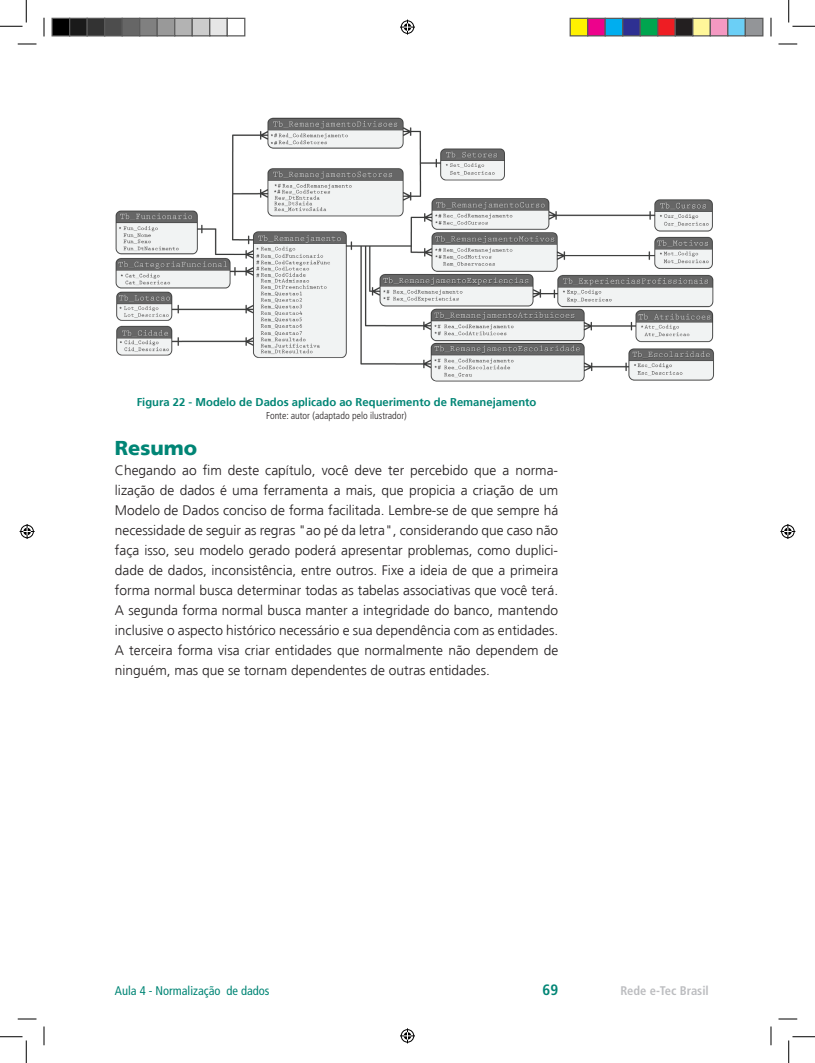
<style>
.page{position:relative;width:815px;height:1063px;background:#fff}
.page>*{position:absolute;margin:0;border:0;box-sizing:border-box;transform-origin:0 0}
.t1{font:900 20px "Frutiger LT Std";color:#008575}
.t2{font:700 condensed 15px "Frutiger LT Std";color:#008575}
.t3{font:300 13.75px/20px "Frutiger LT Std";color:#231f20;text-align:justify}
.t4{font:condensed 12.5px "Frutiger LT Std";color:#008575}
.t5{font:700 condensed 12.5px "Frutiger LT Std";color:#bcbdc0}
.t6{font:700 11.25px "Frutiger LT Std";color:#008575}
.t7{font:300 condensed 10px "Frutiger LT Std";color:#231f20}
</style>
<div class="page">
<img style="left:115px;top:117px;width:599px;height:265px">
<svg style="left:18px;top:43px;width:18px;height:2px"></svg>
<svg style="left:778px;top:43px;width:19px;height:2px"></svg>
<svg style="left:18px;top:1018px;width:18px;height:1px"></svg>
<svg style="left:778px;top:1018px;width:19px;height:1px"></svg>
<svg style="left:43px;top:18px;width:2px;height:18px"></svg>
<svg style="left:43px;top:1026px;width:2px;height:19px"></svg>
<svg style="left:770px;top:18px;width:1px;height:18px"></svg>
<svg style="left:770px;top:1026px;width:1px;height:19px"></svg>
<svg style="left:0;top:0;width:27px;height:27px"></svg>
<svg style="left:0;top:1036px;width:27px;height:26px"></svg>
<svg style="left:788px;top:0;width:26px;height:27px"></svg>
<svg style="left:788px;top:1036px;width:26px;height:26px"></svg>
<svg style="left:400px;top:20px;width:15px;height:15px"></svg>
<svg style="left:400px;top:1028px;width:15px;height:15px"></svg>
<svg style="left:20px;top:524px;width:15px;height:15px"></svg>
<svg style="left:780px;top:524px;width:15px;height:15px"></svg>
<div style="left:52px;top:18px;width:18px;height:18px;background:#000"></div>
<div style="left:51px;top:18px;width:19px;height:18px;border:1px solid #595959"></div>
<div style="left:70px;top:18px;width:17px;height:18px;background:#1a1a1a"></div>
<div style="left:69px;top:18px;width:19px;height:18px;border:1px solid #595959"></div>
<div style="left:87px;top:18px;width:18px;height:18px;background:#333"></div>
<div style="left:86px;top:18px;width:19px;height:18px;border:1px solid #595959"></div>
<div style="left:105px;top:18px;width:17px;height:18px;background:#4d4d4d"></div>
<div style="left:104px;top:18px;width:19px;height:18px;border:1px solid #595959"></div>
<div style="left:122px;top:18px;width:18px;height:18px;background:#666"></div>
<div style="left:121px;top:18px;width:19px;height:18px;border:1px solid #595959"></div>
<div style="left:140px;top:18px;width:17px;height:18px;background:#808080"></div>
<div style="left:139px;top:18px;width:19px;height:18px;border:1px solid #595959"></div>
<div style="left:157px;top:18px;width:18px;height:18px;background:#999"></div>
<div style="left:156px;top:18px;width:19px;height:18px;border:1px solid #595959"></div>
<div style="left:175px;top:18px;width:17px;height:18px;background:#b3b3b3"></div>
<div style="left:174px;top:18px;width:19px;height:18px;border:1px solid #595959"></div>
<div style="left:192px;top:18px;width:18px;height:18px;background:#ccc"></div>
<div style="left:191px;top:18px;width:19px;height:18px;border:1px solid #595959"></div>
<div style="left:210px;top:18px;width:17px;height:18px;background:#e6e6e6"></div>
<div style="left:209px;top:18px;width:19px;height:18px;border:1px solid #595959"></div>
<div style="left:226px;top:18px;width:19px;height:18px;border:1px solid #595959"></div>
<div style="left:570px;top:18px;width:17px;height:18px;background:#fff101"></div>
<div style="left:569px;top:18px;width:19px;height:18px;border:1px solid #595959"></div>
<div style="left:587px;top:18px;width:18px;height:18px;background:#ed028c"></div>
<div style="left:587px;top:18px;width:18px;height:18px;border:1px solid #595959"></div>
<div style="left:605px;top:18px;width:17px;height:18px;background:#00aeef"></div>
<div style="left:604px;top:18px;width:19px;height:18px;border:1px solid #595959"></div>
<div style="left:622px;top:18px;width:18px;height:18px;background:#2e3092"></div>
<div style="left:622px;top:18px;width:18px;height:18px;border:1px solid #595959"></div>
<div style="left:640px;top:18px;width:17px;height:18px;background:#00a54f"></div>
<div style="left:639px;top:18px;width:19px;height:18px;border:1px solid #595959"></div>
<div style="left:657px;top:18px;width:18px;height:18px;background:#ee1d23"></div>
<div style="left:657px;top:18px;width:18px;height:18px;border:1px solid #595959"></div>
<div style="left:675px;top:18px;width:17px;height:18px;background:#231f20"></div>
<div style="left:674px;top:18px;width:19px;height:18px;border:1px solid #595959"></div>
<div style="left:692px;top:18px;width:18px;height:18px;background:#fff79a"></div>
<div style="left:692px;top:18px;width:18px;height:18px;border:1px solid #595959"></div>
<div style="left:710px;top:18px;width:17px;height:18px;background:#f499c2"></div>
<div style="left:709px;top:18px;width:19px;height:18px;border:1px solid #595959"></div>
<div style="left:727px;top:18px;width:18px;height:18px;background:#6bcff6"></div>
<div style="left:727px;top:18px;width:18px;height:18px;border:1px solid #595959"></div>
<div style="left:745px;top:18px;width:17px;height:18px;background:#939598"></div>
<div style="left:744px;top:18px;width:19px;height:18px;border:1px solid #595959"></div>
<p class="t6" style="left:137px;top:395px;width:401px">Figura 22 - Modelo de Dados aplicado ao Requerimento de Remanejamento</p>
<p class="t7" style="left:266px;top:409px;width:142px">Fonte: autor (adaptado pelo ilustrador)</p>
<h1 class="t1" style="left:115px;top:436px;width:84px">Resumo</h1>
<p class="t3" style="left:115px;top:460px;width:444px">Chegando ao fim deste capítulo, você deve ter percebido que a norma&shy;lização de dados é uma ferramenta a mais, que propicia a criação de um Modelo de Dados conciso de forma facilitada. Lembre-se de que sempre há necessidade de seguir as regras "ao pé da letra", considerando que caso não faça isso, seu modelo gerado poderá apresentar problemas, como duplici&shy;dade de dados, inconsistência, entre outros. Fixe a ideia de que a primeira forma normal busca determinar todas as tabelas associativas que você terá.<br>A segunda forma normal busca manter a integridade do banco, mantendo inclusive o aspecto histórico necessário e sua dependência com as entidades.<br>A terceira forma visa criar entidades que normalmente não dependem de ninguém, mas que se tornam dependentes de outras entidades.</p>
<p class="t4" style="left:115px;top:983px;width:156px">Aula 4 - Normalização de dados</p>
<p class="t2" style="left:542px;top:981px;width:17px">69</p>
<p class="t5" style="left:620px;top:983px;width:90px">Rede e-Tec Brasil</p>
</div>
